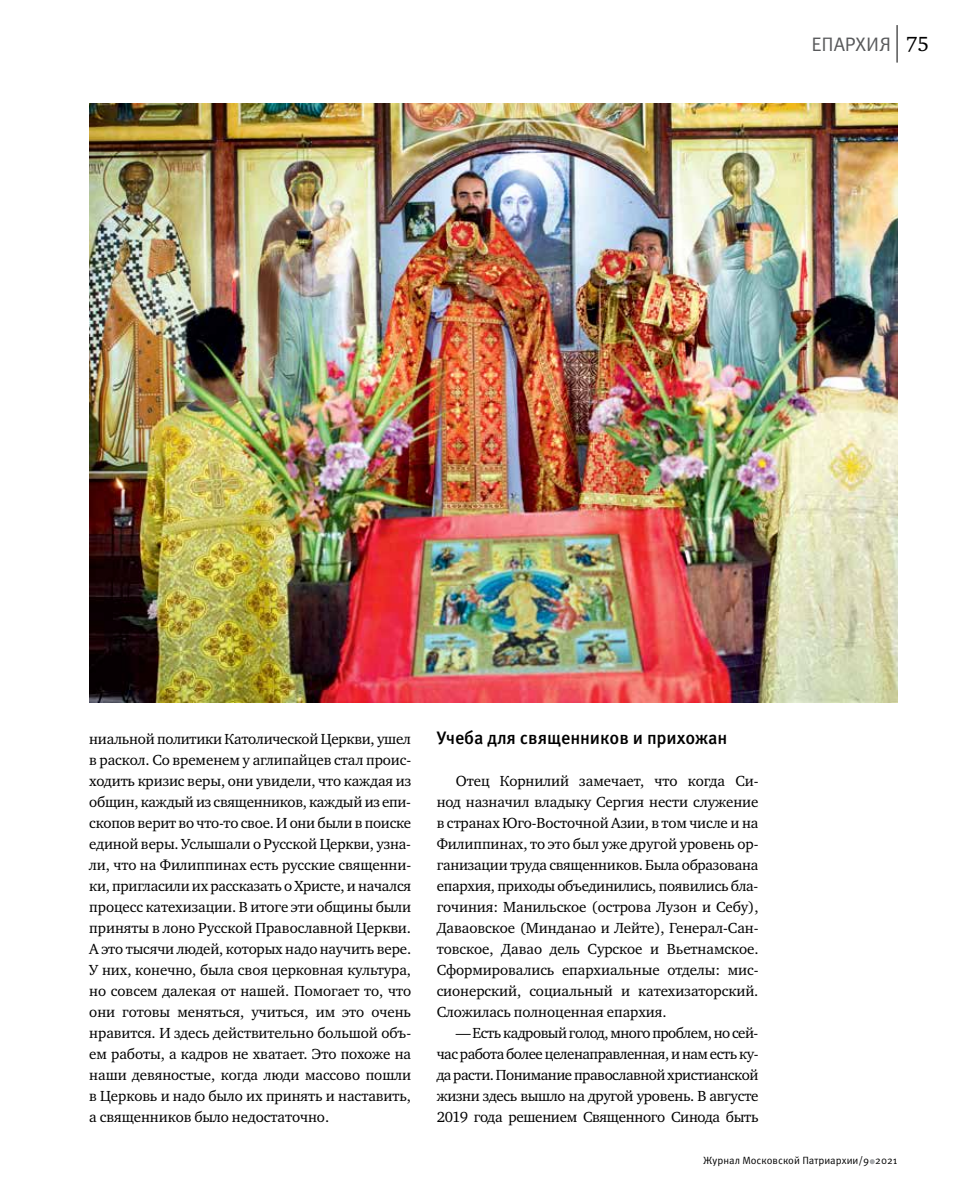
<style>
.page{position:relative;width:957px;height:1191px;background:#fff}
.page>*{position:absolute;margin:0;border:0;box-sizing:border-box;transform-origin:0 0}
.t1{font:19.5px "Meta Pro";letter-spacing:-.005em;color:#58595b}
.t2{font:500 18px "Meta Pro";letter-spacing:-.005em;color:#000}
.t3{font:15px/21px "Charter ITC";letter-spacing:-.005em;color:#000;text-align:justify}
.t4{font:10.5px "Meta Pro";color:#000}
.s1{font-family:"Charter ITC";font-size:21px;color:#000}
</style>
<div class="page">
<hr style="left:896px;top:25px;width:1px;height:38px;background:#000">
<svg style="left:869px;top:1159px;width:6px;height:5px"></svg>
<img style="left:89px;top:103px;width:808px;height:599px">
<h1 class="t1" style="left:811px;top:32px;width:119px">ЕПАРХИЯ <span class="s1">75</span></h1>
<p class="t3" style="left:89px;top:728px;width:323px">ниальной политики Католической Церкви, ушел в раскол. Со временем у аглипайцев стал проис&shy;ходить кризис веры, они увидели, что каждая из общин, каждый из священников, каждый из епи&shy;скопов верит во что-то свое. И они были в поиске единой веры. Услышали о Русской Церкви, узна&shy;ли, что на Филиппинах есть русские священни&shy;ки, пригласили их рассказать о Христе, и начался процесс катехизации. В итоге эти общины были приняты в лоно Русской Православной Церкви.<br>А это тысячи людей, которых надо научить вере.<br>У них, конечно, была своя церковная культура, но совсем далекая от нашей. Помогает то, что они готовы меняться, учиться, им это очень нравится. И здесь действительно большой объ&shy;ем работы, а кадров не хватает. Это похоже на наши девяностые, когда люди массово пошли в Церковь и надо было их принять и наставить, а священников было недостаточно.</p>
<p class="t2" style="left:437px;top:726px;width:292px">Учеба для священников и прихожан</p>
<p class="t3" style="left:437px;top:770px;width:323px;text-indent:19px">Отец Корнилий замечает, что когда Си&shy;нод назначил владыку Сергия нести служение в странах Юго-Восточной Азии, в том числе и на Филиппинах, то это был уже другой уровень ор&shy;ганизации труда священников. Была образована епархия, приходы объединились, появились бла&shy;гочиния: Манильское (острова Лузон и Себу), Даваовское (Минданао и Лейте), Генерал-Сан&shy;товское, Давао дель Сурское и Вьетнамское.<br>Сформировались епархиальные отделы: мис&shy;сионерский, социальный и катехизаторский.<br>Сложилась полноценная епархия.</p>
<p class="t3" style="left:437px;top:1022px;width:323px;text-indent:19px">— Есть кадровый голод, много проблем, но сей&shy;час работа более целенаправленная, и нам есть ку&shy;да расти. Понимание православной христианской жизни здесь вышло на другой уровень. В августе 2019 года решением Священного Синода быть</p>
<p class="t4" style="left:703px;top:1153px;width:196px">Журнал Московской Патриархии/9 2021</p>
</div>
